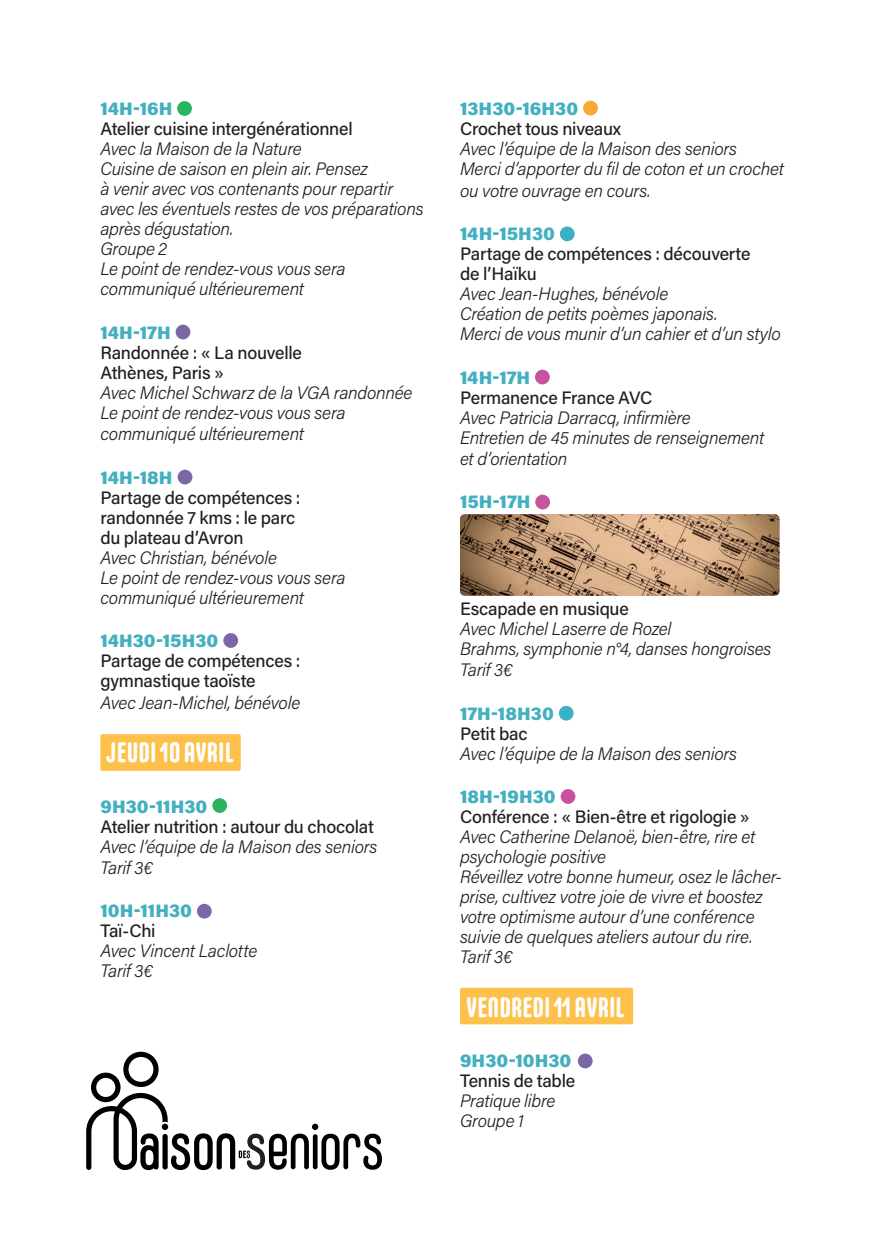
<style>
.page{position:relative;width:896px;height:1248px;background:#fff}
.page>*{position:absolute;margin:0;border:0;box-sizing:border-box;transform-origin:0 0}
.t1{font:700 28px "Carl Marx";color:#fff}
.t2{font:italic 300 18px/20px "Acumin Pro";letter-spacing:-.015em;color:#231f20}
.t3{font:500 18px/20px "Acumin Pro";letter-spacing:-.015em;color:#231f20}
.t4{font:900 18px "Acumin Pro";color:#43b0bf}
</style>
<div class="page">
<svg style="left:86px;top:1051px;width:296px;height:119px"></svg>
<div style="left:460px;top:987px;width:173px;height:37px;background:#fdc14b;border-radius:2px"></div>
<div style="left:100px;top:734px;width:141px;height:36px;background:#fdc14b;border-radius:2px"></div>
<img style="left:460px;top:514px;width:319px;height:81px">
<div style="left:177px;top:101px;width:15px;height:15px;background:#2bb45f;border-radius:50%"></div>
<div style="left:176px;top:324px;width:14px;height:15px;background:#7b67a6;border-radius:50%"></div>
<div style="left:178px;top:469px;width:14px;height:15px;background:#7b67a6;border-radius:50%"></div>
<div style="left:223px;top:633px;width:15px;height:14px;background:#7b67a6;border-radius:50%"></div>
<div style="left:212px;top:798px;width:15px;height:14px;background:#2bb45f;border-radius:50%"></div>
<div style="left:197px;top:903px;width:15px;height:15px;background:#7b67a6;border-radius:50%"></div>
<div style="left:578px;top:1053px;width:14px;height:15px;background:#7b67a6;border-radius:50%"></div>
<div style="left:561px;top:789px;width:14px;height:14px;background:#c9529e;border-radius:50%"></div>
<div style="left:559px;top:705px;width:14px;height:15px;background:#3dafc6;border-radius:50%"></div>
<div style="left:535px;top:494px;width:15px;height:15px;background:#c9529e;border-radius:50%"></div>
<div style="left:535px;top:369px;width:15px;height:15px;background:#c9529e;border-radius:50%"></div>
<div style="left:560px;top:226px;width:14px;height:15px;background:#3dafc6;border-radius:50%"></div>
<div style="left:583px;top:101px;width:15px;height:14px;background:#f4aa33;border-radius:50%"></div>
<p class="t4" style="left:100px;top:96px;width:74px">14H-16H</p>
<p class="t3" style="left:100px;top:118px;width:254px">Atelier cuisine intergénérationnel</p>
<p class="t2" style="left:100px;top:138px;width:325px">Avec la Maison de la Nature<br>Cuisine de saison en plein air. Pensez<br>à venir avec vos contenants pour repartir avec les éventuels restes de vos préparations après dégustation.<br>Groupe 2<br>Le point de rendez-vous vous sera communiqué ultérieurement</p>
<p class="t4" style="left:100px;top:319px;width:72px">14H-17H</p>
<p class="t3" style="left:100px;top:341px;width:203px">Randonnée : « La nouvelle<br>Athènes, Paris »</p>
<p class="t2" style="left:100px;top:381px;width:314px;line-height:20.8px">Avec Michel Schwarz de la VGA randonnée<br>Le point de rendez-vous vous sera communiqué ultérieurement</p>
<p class="t4" style="left:100px;top:464px;width:74px">14H-18H</p>
<p class="t3" style="left:100px;top:486px;width:201px">Partage de compétences : randonnée 7 kms : le parc du plateau d’Avron</p>
<p class="t2" style="left:100px;top:546px;width:247px">Avec Christian, bénévole<br>Le point de rendez-vous vous sera communiqué ultérieurement</p>
<p class="t4" style="left:100px;top:627px;width:119px">14H30-15H30</p>
<p class="t3" style="left:100px;top:649px;width:201px">Partage de compétences : gymnastique taoïste</p>
<p class="t2" style="left:100px;top:691px;width:201px">Avec Jean-Michel, bénévole</p>
<h1 class="t1" style="left:107px;top:736px;width:128px">JEUDI 10 AVRIL</h1>
<p class="t4" style="left:100px;top:793px;width:108px">9H30-11H30</p>
<p class="t3" style="left:100px;top:815px;width:275px">Atelier nutrition : autour du chocolat</p>
<p class="t2" style="left:100px;top:834px;width:278px;line-height:21.6px">Avec l’équipe de la Maison des seniors<br>Tarif 3€</p>
<p class="t4" style="left:100px;top:898px;width:93px">10H-11H30</p>
<p class="t3" style="left:100px;top:920px;width:57px">Taï-Chi</p>
<p class="t2" style="left:100px;top:940px;width:158px">Avec Vincent Laclotte<br>Tarif 3€</p>
<p class="t4" style="left:460px;top:96px;width:120px">13H30-16H30</p>
<p class="t3" style="left:460px;top:118px;width:163px">Crochet tous niveaux</p>
<p class="t2" style="left:460px;top:138px;width:326px;line-height:20.8px">Avec l’équipe de la Maison des seniors<br>Merci d’apporter du fil de coton et un crochet ou votre ouvrage en cours.</p>
<p class="t4" style="left:460px;top:221px;width:96px">14H-15H30</p>
<p class="t3" style="left:460px;top:243px;width:292px">Partage de compétences : découverte de l’Haïku</p>
<p class="t2" style="left:460px;top:283px;width:322px">Avec Jean-Hughes, bénévole<br>Création de petits poèmes japonais.<br>Merci de vous munir d’un cahier et d’un stylo</p>
<p class="t4" style="left:460px;top:364px;width:72px">14H-17H</p>
<p class="t3" style="left:460px;top:386px;width:194px">Permanence France AVC</p>
<p class="t2" style="left:460px;top:406px;width:306px;line-height:20.8px">Avec Patricia Darracq, infirmière<br>Entretien de 45 minutes de renseignement et d’orientation</p>
<p class="t4" style="left:460px;top:489px;width:72px">15H-17H</p>
<p class="t3" style="left:460px;top:597px;width:170px">Escapade en musique</p>
<p class="t2" style="left:460px;top:617px;width:313px;line-height:20.8px">Avec Michel Laserre de Rozel<br>Brahms, symphonie n°4, danses hongroises<br>Tarif 3€</p>
<p class="t4" style="left:460px;top:700px;width:95px">17H-18H30</p>
<p class="t3" style="left:460px;top:722px;width:69px">Petit bac</p>
<p class="t2" style="left:460px;top:742px;width:278px">Avec l’équipe de la Maison des seniors</p>
<p class="t4" style="left:460px;top:783px;width:97px">18H-19H30</p>
<p class="t3" style="left:460px;top:805px;width:291px">Conférence : « Bien-être et rigologie »</p>
<p class="t2" style="left:460px;top:825px;width:323px">Avec Catherine Delanoë, bien-être, rire et psychologie positive<br>Réveillez votre bonne humeur, osez le lâcher&shy;prise, cultivez votre joie de vivre et boostez votre optimisme autour d’une conférence suivie de quelques ateliers autour du rire.<br>Tarif 3€</p>
<h1 class="t1" style="left:466px;top:991px;width:160px">VENDREDI 11 AVRIL</h1>
<p class="t4" style="left:460px;top:1047px;width:113px">9H30-10H30</p>
<p class="t3" style="left:460px;top:1069px;width:117px">Tennis de table</p>
<p class="t2" style="left:460px;top:1089px;width:97px">Pratique libre<br>Groupe 1</p>
</div>
